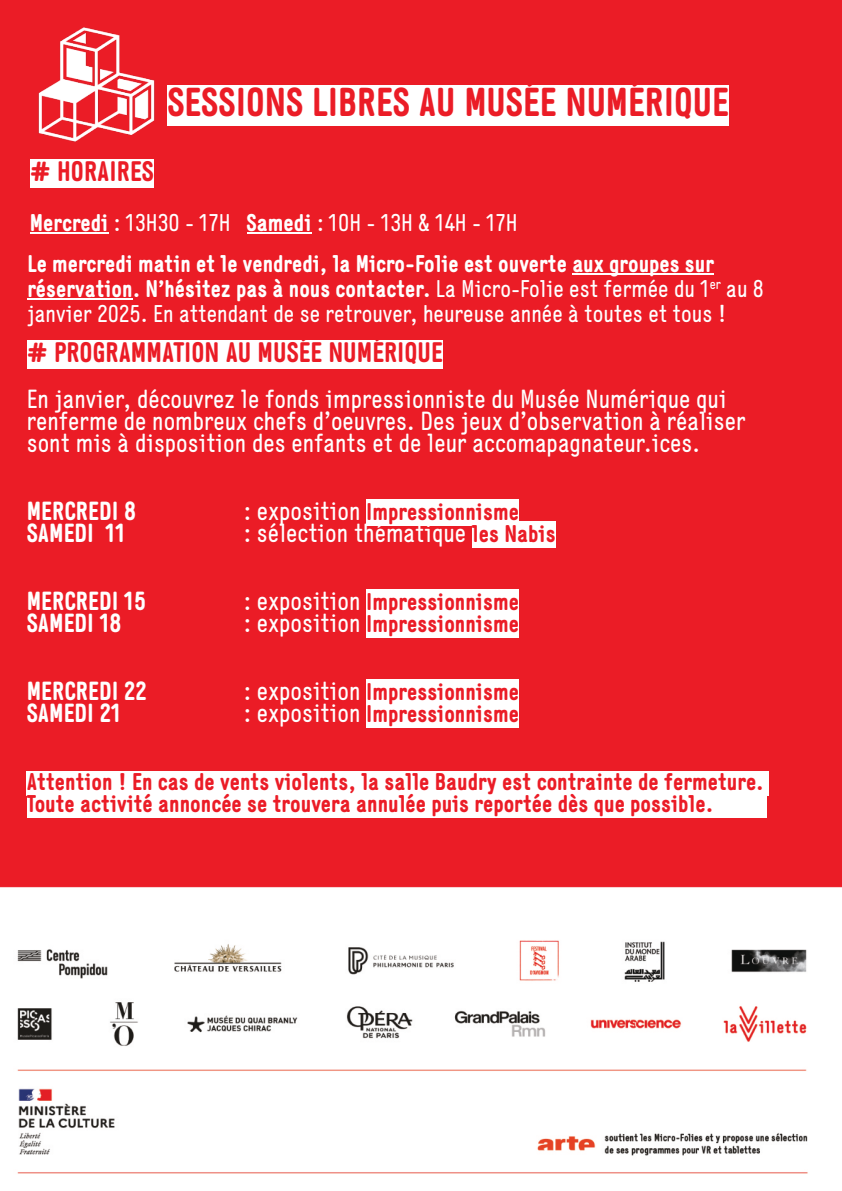
<style>
.page{position:relative;width:842px;height:1191px;background:#fff}
.page>*{position:absolute;margin:0;border:0;box-sizing:border-box;transform-origin:0 0}
.t1{font:700 40px "Generika";color:#eb1c26}
.t2{font:700 28px "Generika";color:#eb1c26}
.t3{font:26px/22px "Generika";color:#fff}
.t4{font:700 26px "Generika";color:#fff}
.t5{font:700 24px/22px "Generika";color:#eb1c26}
.t6{font:700 24px/25.2px "Generika";color:#fff}
.t7{font:24px "Generika";color:#fff}
.s1{font-weight:700}
.s2{font-weight:400}
.s3{font-weight:400;font-size:26px;color:#fff}
.s4{font-weight:700;font-size:24px;color:#eb1c26}
</style>
<div class="page">
<div style="left:0;top:0;width:842px;height:888px;background:#eb1c26"></div>
<hr style="left:572px;top:273px;width:142px;height:2px;background:#fff">
<hr style="left:27px;top:299px;width:106px;height:1px;background:#fff">
<div style="left:27px;top:340px;width:416px;height:28px;background:#fff"></div>
<div style="left:366px;top:500px;width:153px;height:26px;background:#fff"></div>
<div style="left:472px;top:522px;width:84px;height:26px;background:#fff"></div>
<div style="left:366px;top:590px;width:153px;height:26px;background:#fff"></div>
<div style="left:366px;top:612px;width:153px;height:26px;background:#fff"></div>
<div style="left:366px;top:680px;width:153px;height:26px;background:#fff"></div>
<div style="left:366px;top:702px;width:153px;height:26px;background:#fff"></div>
<div style="left:27px;top:771px;width:742px;height:24px;background:#fff"></div>
<div style="left:27px;top:793px;width:739px;height:24px;background:#fff"></div>
<div style="left:167px;top:85px;width:562px;height:40px;background:#fff"></div>
<img style="left:0;top:887px;width:842px;height:287px">
<img style="left:38px;top:27px;width:117px;height:115px">
<div style="left:30px;top:160px;width:124px;height:28px;background:#fff"></div>
<hr style="left:30px;top:232px;width:78px;height:1px;background:#fff">
<hr style="left:247px;top:232px;width:64px;height:1px;background:#fff">
<h1 class="t1" style="left:167px;top:85px;width:563px">SESSIONS LIBRES AU MUSÉE NUMÉRIQUE</h1>
<p class="t2" style="left:30px;top:160px;width:125px"># HORAIRES</p>
<p class="t7" style="left:30px;top:212px;width:489px"><span class="s1">Mercredi</span> : 13H30 - 17H <span class="s1">Samedi</span> : 10H - 13H &amp; 14H - 17H</p>
<p class="t6" style="left:27px;top:253px;width:738px">Le mercredi matin et le vendredi, la Micro-Folie est ouverte aux groupes sur réservation. N’hésitez pas à nous contacter. <span class="s2">La Micro-Folie est fermée du 1</span><sup>er</sup> <span class="s2">au 8 janvier 2025. En attendant de se retrouver, heureuse année à toutes et tous !</span></p>
<p class="t2" style="left:27px;top:340px;width:417px"># PROGRAMMATION AU MUSÉE NUMÉRIQUE</p>
<p class="t3" style="left:27px;top:390px;width:720px">En janvier, découvrez le fonds impressionniste du Musée Numérique qui renferme de nombreux chefs d’oeuvres. Des jeux d’observation à réaliser sont mis à disposition des enfants et de leur accomapagnateur.ices.</p>
<p class="t4" style="left:27px;top:500px;width:111px">MERCREDI 8</p>
<p class="t5" style="left:244px;top:502px;width:277px"><span class="s3">: exposition</span> Impressionnisme</p>
<p class="t4" style="left:27px;top:522px;width:100px">SAMEDI 11</p>
<p class="t3" style="left:244px;top:524px;width:314px">: sélection thématique <span class="s4">les Nabis</span></p>
<p class="t4" style="left:27px;top:590px;width:121px">MERCREDI 15</p>
<p class="t5" style="left:244px;top:592px;width:277px"><span class="s3">: exposition</span> Impressionnisme</p>
<p class="t4" style="left:27px;top:612px;width:96px">SAMEDI 18</p>
<p class="t5" style="left:244px;top:614px;width:277px"><span class="s3">: exposition</span> Impressionnisme</p>
<p class="t4" style="left:27px;top:680px;width:122px">MERCREDI 22</p>
<p class="t5" style="left:244px;top:682px;width:277px"><span class="s3">: exposition</span> Impressionnisme</p>
<p class="t4" style="left:27px;top:702px;width:96px">SAMEDI 21</p>
<p class="t5" style="left:244px;top:704px;width:277px"><span class="s3">: exposition</span> Impressionnisme</p>
<p class="t5" style="left:27px;top:772px;width:739px">Attention ! En cas de vents violents, la salle Baudry est contrainte de fermeture.<br>Toute activité annoncée se trouvera annulée puis reportée dès que possible.</p>
</div>
